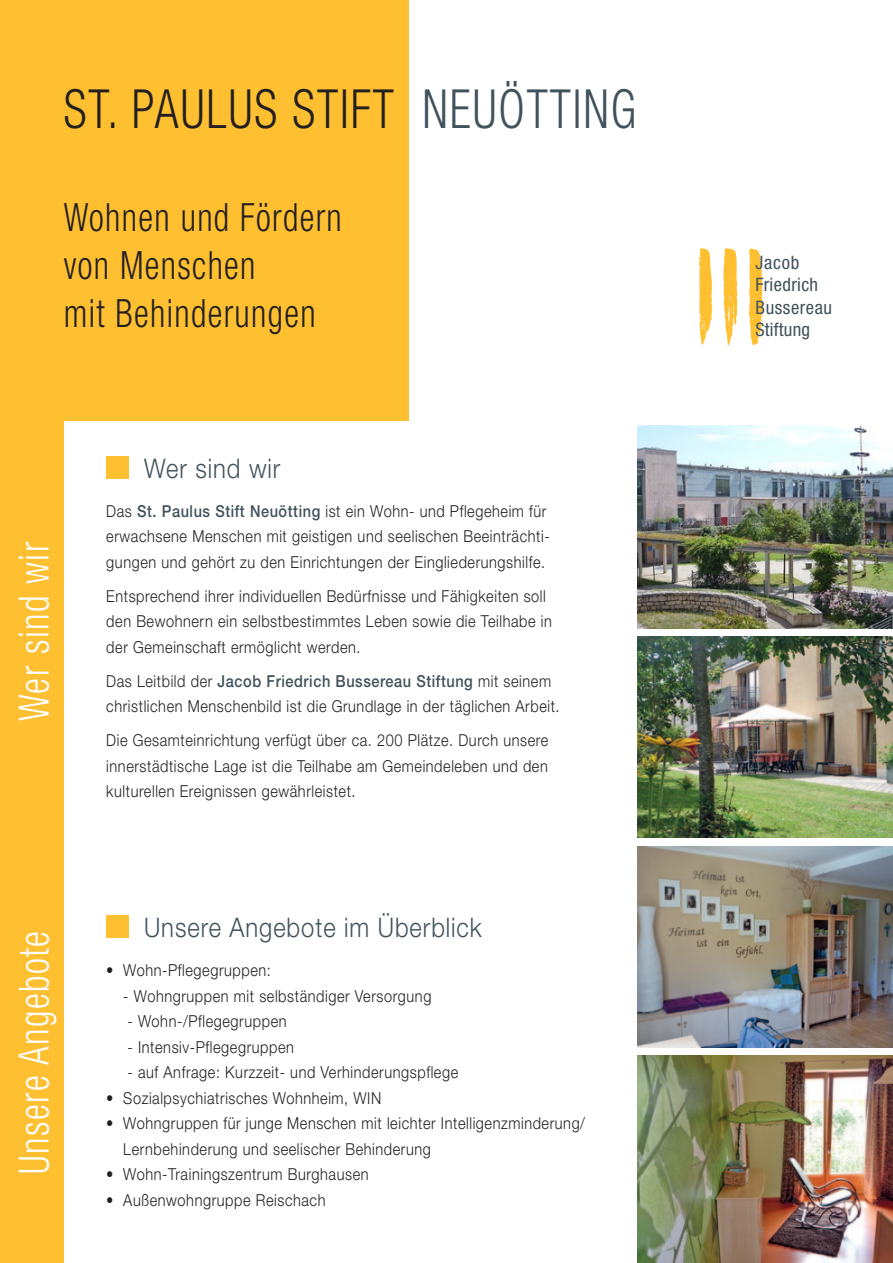
<style>
.page{position:relative;width:893px;height:1263px;background:#fff}
.page>*{position:absolute;margin:0;border:0;box-sizing:border-box;transform-origin:0 0}
.t1{font:300 condensed 54px "Helvetica Neue";letter-spacing:.04em;color:#231f20;scale:.88 1}
.t2{font:300 condensed 42px "Helvetica Neue";letter-spacing:.04em;color:#fff;scale:.88 1}
.t3{font:300 condensed 39px "Helvetica Neue";letter-spacing:.04em;color:#231f20;scale:.88 1}
.t4{font:300 27px "Helvetica Neue";letter-spacing:.04em;color:#40525b;scale:.88 1}
.t5{font:condensed 18.6px "Helvetica Neue";letter-spacing:.02em;color:#40525b}
.t6{font:300 16.5px/25.5px "Helvetica Neue";letter-spacing:.04em;color:#231f20;scale:.88 1}
.s1{color:#40525b}
.s2{font-weight:500;color:#40525b}
</style>
<div class="page">
<div style="left:0;top:0;width:408px;height:421px;background:#febf31"></div>
<img style="left:699px;top:249px;width:65px;height:97px">
<div style="left:0;top:404px;width:64px;height:859px;background:#febf31"></div>
<img style="left:638px;top:637px;width:255px;height:201px">
<img style="left:638px;top:1056px;width:255px;height:207px">
<div style="left:106px;top:457px;width:23px;height:22px;background:#febf31"></div>
<div style="left:106px;top:916px;width:23px;height:22px;background:#febf31"></div>
<img style="left:638px;top:846px;width:255px;height:201px">
<img style="left:638px;top:425px;width:255px;height:203px">
<p class="t1" style="left:64px;top:78px;width:652px">ST. PAULUS STIFT <span class="s1">NEUÖTTING</span></p>
<p class="t3" style="left:64px;top:195px;width:317px">Wohnen und Fördern</p>
<p class="t3" style="left:64px;top:243px;width:219px">von Menschen</p>
<p class="t3" style="left:64px;top:291px;width:288px">mit Behinderungen</p>
<p class="t2" style="left:10px;top:721px;width:205px;rotate:-90deg">Wer sind wir</p>
<p class="t4" style="left:144px;top:452px;width:156px">Wer sind wir</p>
<p class="t6" style="left:106px;top:498px;width:505px">Das <span class="s2">St. Paulus Stift Neuötting</span> ist ein Wohn- und Pflegeheim für erwachsene Menschen mit geistigen und seelischen Beeinträchti&shy;gungen und gehört zu den Einrichtungen der Eingliederungshilfe.</p>
<p class="t6" style="left:106px;top:583px;width:508px">Entsprechend ihrer individuellen Bedürfnisse und Fähigkeiten soll den Bewohnern ein selbstbestimmtes Leben sowie die Teilhabe in der Gemeinschaft ermöglicht werden.</p>
<p class="t6" style="left:106px;top:668px;width:517px">Das Leitbild der <span class="s2">Jacob Friedrich Bussereau Stiftung</span> mit seinem christlichen Menschenbild ist die Grundlage in der täglichen Arbeit.</p>
<p class="t6" style="left:106px;top:727px;width:504px;text-align:justify">Die Gesamteinrichtung verfügt über ca. 200 Plätze. Durch unsere innerstädtische Lage ist die Teilhabe am Gemeindeleben und den kulturellen Ereignissen gewährleistet.</p>
<p class="t2" style="left:10px;top:1174px;width:278px;rotate:-90deg">Unsere Angebote</p>
<p class="t4" style="left:144px;top:911px;width:385px">Unsere Angebote im Überblick</p>
<p class="t6" style="left:106px;top:957px;width:189px">• Wohn-Pflegegruppen:</p>
<p class="t6" style="left:123px;top:983px;width:352px">- Wohngruppen mit selbständiger Versorgung</p>
<p class="t6" style="left:128px;top:1008px;width:182px">- Wohn-/Pflegegruppen</p>
<p class="t6" style="left:128px;top:1034px;width:191px">- Intensiv-Pflegegruppen</p>
<p class="t6" style="left:128px;top:1059px;width:377px">- auf Anfrage: Kurzzeit- und Verhinderungspflege</p>
<p class="t6" style="left:106px;top:1085px;width:314px">• Sozialpsychiatrisches Wohnheim, WIN</p>
<p class="t6" style="left:123px;top:1110px;width:526px;text-indent:-17px">• Wohngruppen für junge Menschen mit leichter Intelligenzminderung/<br>Lernbehinderung und seelischer Behinderung</p>
<p class="t6" style="left:106px;top:1161px;width:300px">• Wohn-Trainingszentrum Burghausen</p>
<p class="t6" style="left:106px;top:1187px;width:251px">• Außenwohngruppe Reischach</p>
<p class="t5" style="left:755px;top:251px;width:45px">Jacob</p>
<p class="t5" style="left:755px;top:274px;width:64px">Friedrich</p>
<p class="t5" style="left:755px;top:296px;width:78px">Bussereau</p>
<p class="t5" style="left:755px;top:319px;width:56px">Stiftung</p>
</div>
